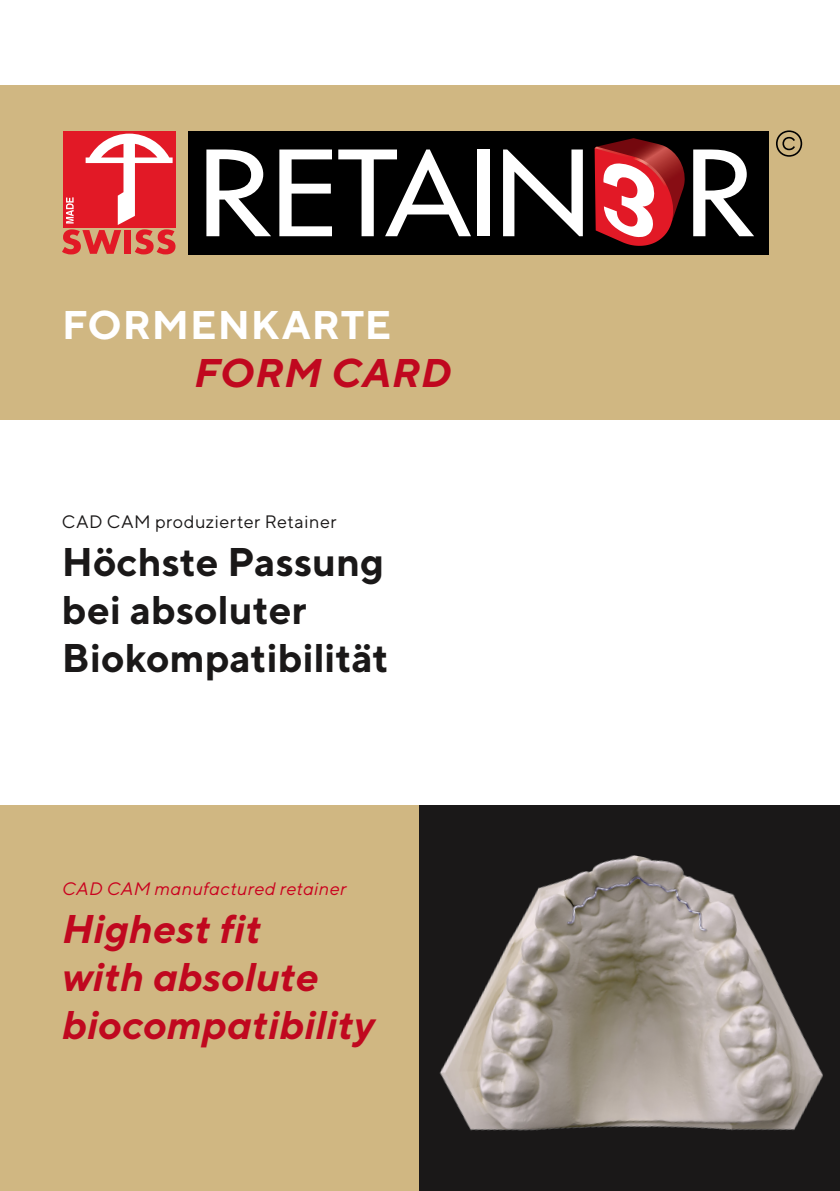
<style>
.page{position:relative;width:840px;height:1191px;background:#fff}
.page>*{position:absolute;margin:0;border:0;box-sizing:border-box;transform-origin:0 0}
.t1{font:italic 700 40px/48px "TT Norms";color:#c0081f}
.t2{font:700 40px/48px "TT Norms";color:#1a1818}
.t3{font:700 40px "TT Norms";letter-spacing:.02em;color:#fff}
.t4{font:18px "TT Norms";letter-spacing:.03em;color:#1a1818}
.t5{font:italic 18px "TT Norms";letter-spacing:.02em;color:#ca001e}
</style>
<div class="page">
<div style="left:0;top:85px;width:839px;height:335px;background:#d0b782"></div>
<div style="left:0;top:805px;width:839px;height:386px;background:#d0b782"></div>
<div style="left:419px;top:805px;width:420px;height:386px;background:#1a1818"></div>
<img style="left:439px;top:855px;width:384px;height:276px">
<div style="left:188px;top:131px;width:580px;height:123px;background:#000"></div>
<div style="left:63px;top:131px;width:112px;height:96px;background:#e21926"></div>
<svg style="left:62px;top:134px;width:113px;height:120px"></svg>
<svg style="left:206px;top:149px;width:65px;height:87px"></svg>
<svg style="left:279px;top:149px;width:53px;height:87px"></svg>
<div style="left:477px;top:149px;width:12px;height:87px;background:#fff"></div>
<svg style="left:693px;top:149px;width:60px;height:87px"></svg>
<svg style="left:338px;top:149px;width:133px;height:87px"></svg>
<svg style="left:503px;top:149px;width:79px;height:87px"></svg>
<svg style="left:594px;top:138px;width:91px;height:108px"></svg>
<svg style="left:776px;top:130px;width:25px;height:27px"></svg>
<p class="t3" style="left:62px;top:300px;width:331px">Formenkarte</p>
<p class="t1" style="left:194px;top:348px;width:258px">form card</p>
<p class="t4" style="left:62px;top:510px;width:276px">CAD CAM produzierter Retainer</p>
<p class="t2" style="left:62px;top:537px;width:328px">Höchste Passung bei absoluter<br>Biokompatibilität</p>
<p class="t5" style="left:62px;top:877px;width:286px">CAD CAM manufactured retainer</p>
<p class="t1" style="left:62px;top:904px;width:314px">Highest fit<br>with absolute biocompatibility</p>
</div>
